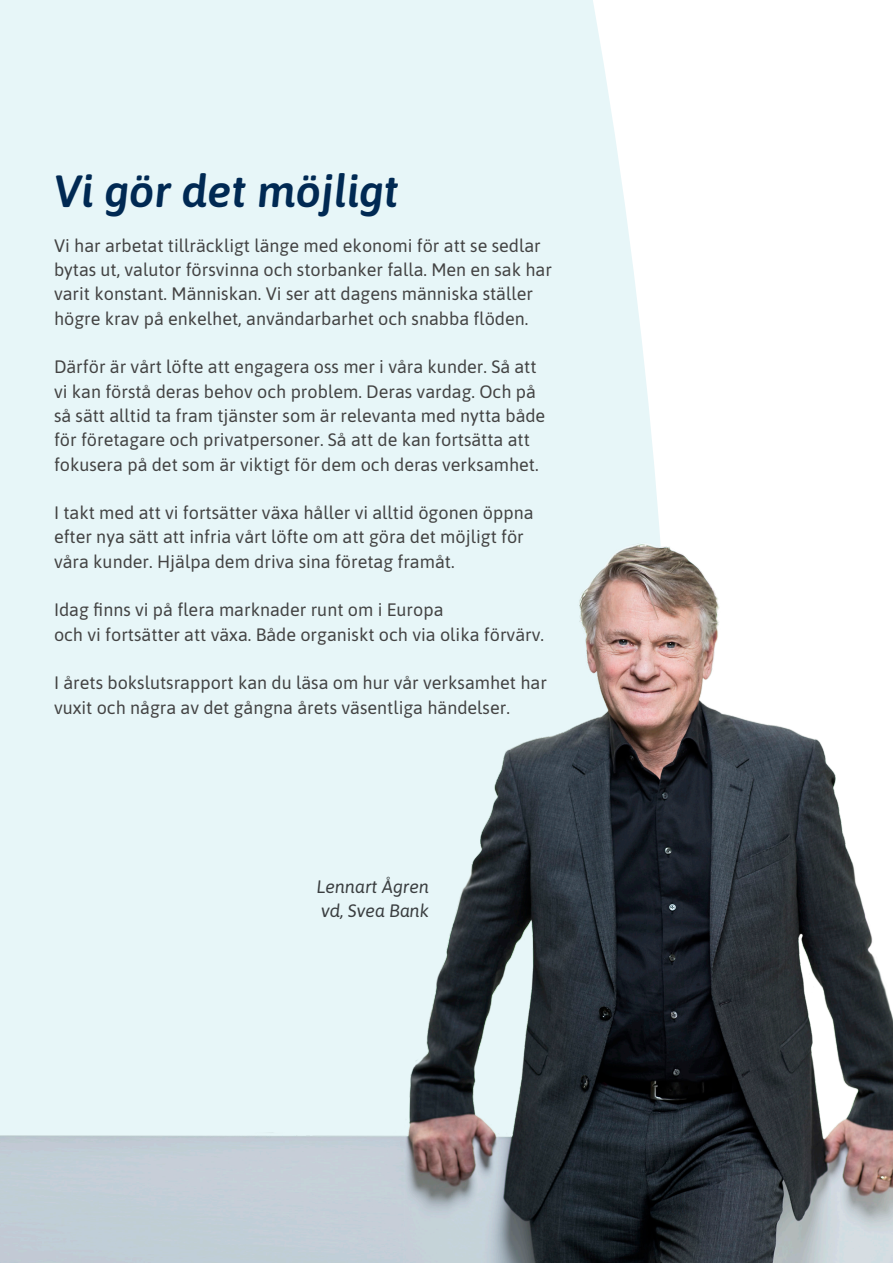
<style>
.page{position:relative;width:893px;height:1263px;background:#fff}
.page>*{position:absolute;margin:0;border:0;box-sizing:border-box;transform-origin:0 0}
.t1{font:italic 600 45px "Asap";color:#002953}
.t2{font:18px/24.3px "Asap";color:#434343}
.t3{font:italic 18px "Asap";color:#3a3e40}
</style>
<div class="page">
<div style="left:0;top:0;width:656px;height:480px;background:#e7f6f8"></div>
<img style="left:0;top:480px;width:893px;height:783px">
<p class="t1" style="left:54px;top:160px;width:347px">Vi gör det möjligt</p>
<p class="t2" style="left:54px;top:232px;width:499px">Vi har arbetat tillräckligt länge med ekonomi för att se sedlar bytas ut, valutor försvinna och storbanker falla. Men en sak har varit konstant. Människan. Vi ser att dagens människa ställer högre krav på enkelhet, användarbarhet och snabba flöden.</p>
<p class="t2" style="left:54px;top:354px;width:493px">Därför är vårt löfte att engagera oss mer i våra kunder. Så att vi kan förstå deras behov och problem. Deras vardag. Och på så sätt alltid ta fram tjänster som är relevanta med nytta både för företagare och privatpersoner. Så att de kan fortsätta att fokusera på det som är viktigt för dem och deras verksamhet.</p>
<p class="t2" style="left:54px;top:500px;width:481px">I takt med att vi fortsätter växa håller vi alltid ögonen öppna efter nya sätt att infria vårt löfte om att göra det möjligt för våra kunder. Hjälpa dem driva sina företag framåt.</p>
<p class="t2" style="left:54px;top:597px;width:391px">Idag finns vi på flera marknader runt om i Europa</p>
<p class="t2" style="left:54px;top:621px;width:491px">och vi fortsätter att växa. Både organiskt och via olika förvärv.</p>
<p class="t2" style="left:54px;top:670px;width:494px">I årets bokslutsrapport kan du läsa om hur vår verksamhet har vuxit och några av det gångna årets väsentliga händelser.</p>
<p class="t3" style="left:317px;top:874px;width:114px">Lennart Ågren</p>
<p class="t3" style="left:321px;top:899px;width:110px">vd, Svea Bank</p>
</div>
